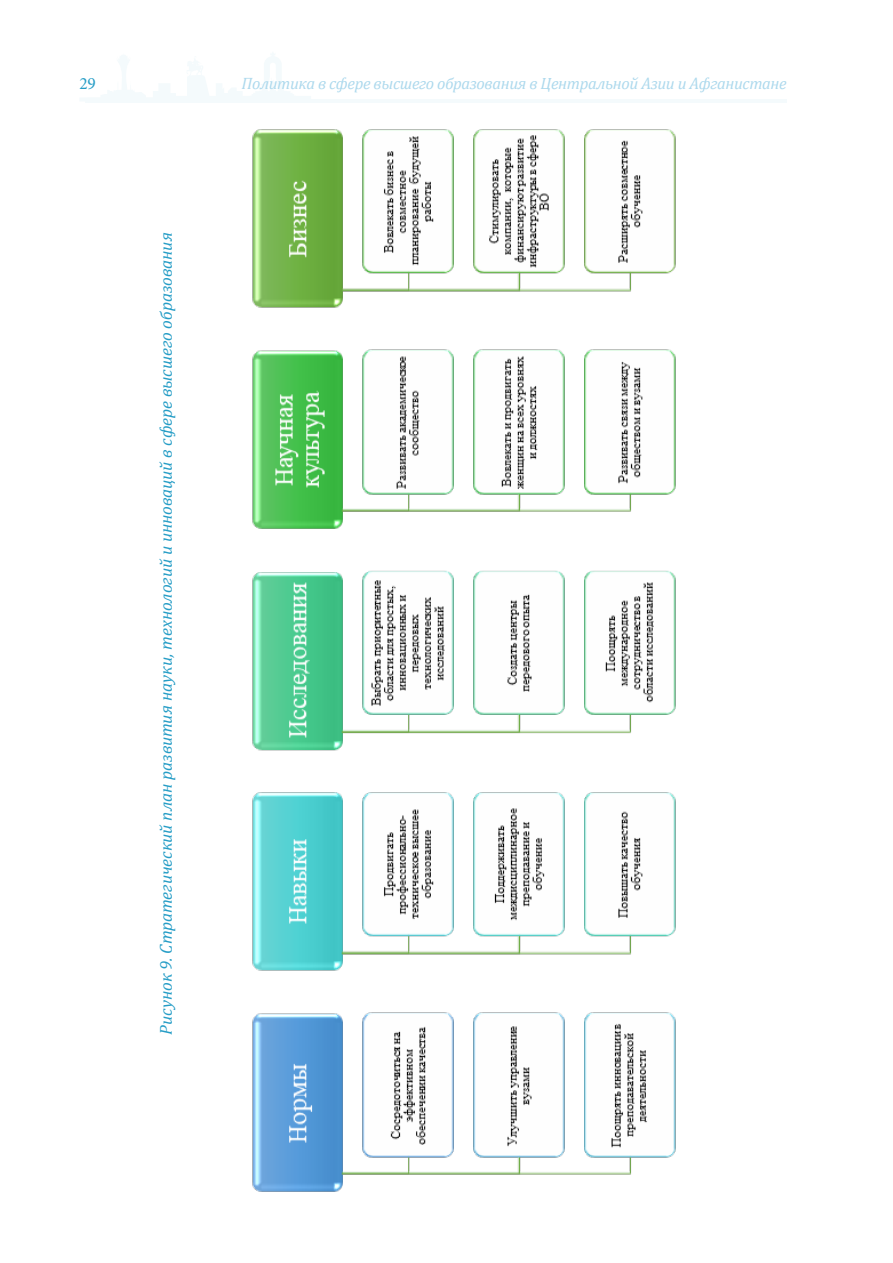
<style>
.page{position:relative;width:893px;height:1263px;background:#fff}
.page>*{position:absolute;margin:0;border:0;box-sizing:border-box;transform-origin:0 0}
.t1{font:italic 17.25px "Cambria";letter-spacing:-.01em;color:#269dc6}
.t2{font:17.25px "Minion Pro";color:#269dc6}
.t3{font:italic 16.5px "Cambria";letter-spacing:-.02em;color:#add9ed}
</style>
<div class="page">
<svg style="left:80px;top:53px;width:231px;height:48px"></svg>
<hr style="left:85px;top:99px;width:702px;height:3px;background:#f4fafc">
<img style="left:252px;top:129px;width:424px;height:1063px">
<p class="t2" style="left:79px;top:72px;width:18px">29</p>
<p class="t3" style="left:241px;top:72px;width:547px">Политика в сфере высшего образования в Центральной Азии и Афганистане</p>
<p class="t1" style="left:154px;top:1034px;width:804px;rotate:-90deg">Рисунок 9. Стратегический план развития науки, технологий и инноваций в сфере высшего образования</p>
</div>
